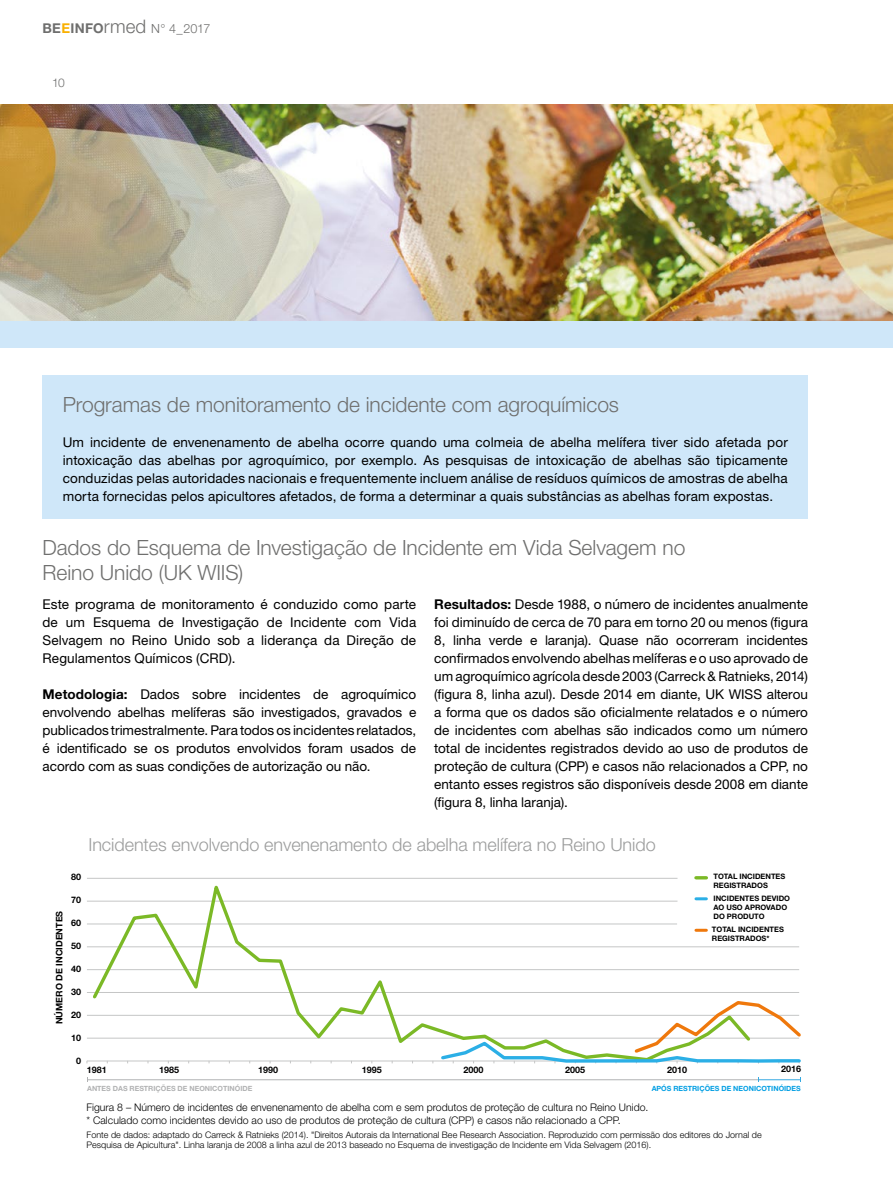
<style>
.page{position:relative;width:893px;height:1191px;background:#fff}
.page>*{position:absolute;margin:0;border:0;box-sizing:border-box;transform-origin:0 0}
.Subhead_light_14pt_g{font:300 21px/25.5px "Helvetica Neue LT Std";letter-spacing:-.005em;color:#6f6f6e}
.t1{font:300 18px "Helvetica Neue LT Std";letter-spacing:-.005em;color:#9c9d9d}
.Copy_9pt_schwarz{font:13.5px/18px "Helvetica Neue LT Std";letter-spacing:.005em;color:#000;text-align:justify}
.t2{font:300 12.6px "Helvetica Neue LT Std";color:#6f6f6e}
.Seitenzahl_8pt{font:300 12px "Helvetica Neue LT Std";color:#6f6f6e}
.t3{font:300 10.5px/12.6px "Helvetica Neue LT Std";color:#000}
.t4{font:300 9px/10.8px "Helvetica Neue LT Std";color:#000}
.t5{font:700 9px "Helvetica Neue LT Std";color:#000}
.t6{font:700 7.5px/9px "Helvetica Neue LT Std";color:#000}
.t7{font:700 7.05px "Helvetica Neue LT Std";color:#b1b2b3}
.t8{font:700 7.05px "Helvetica Neue LT Std";color:#009ee3}
.s1{font-weight:700;font-size:13.5px}
.s2{font-weight:700;font-size:13.5px;color:#f9b000}
.s3{font-size:18.6px}
.s4{font-weight:700}
</style>
<div class="page">
<img style="left:0;top:105px;width:893px;height:216px">
<div style="left:0;top:321px;width:893px;height:27px;background:#cfe7f9"></div>
<div style="left:43px;top:375px;width:765px;height:143px;background:#cfe7f9"></div>
<hr style="left:87px;top:1060px;width:712px;height:1px;background:#c5c6c6">
<hr style="left:87px;top:1015px;width:712px;height:1px;background:#c5c6c6">
<hr style="left:87px;top:969px;width:712px;height:1px;background:#c5c6c6">
<hr style="left:87px;top:923px;width:590px;height:1px;background:#c5c6c6">
<hr style="left:87px;top:1038px;width:712px;height:1px;background:#c5c6c6">
<hr style="left:87px;top:992px;width:712px;height:1px;background:#c5c6c6">
<hr style="left:87px;top:946px;width:712px;height:1px;background:#c5c6c6">
<hr style="left:87px;top:901px;width:590px;height:1px;background:#c5c6c6">
<hr style="left:87px;top:878px;width:590px;height:1px;background:#c5c6c6">
<svg style="left:90px;top:876px;width:663px;height:187px"></svg>
<svg style="left:696px;top:876px;width:10px;height:3px"></svg>
<svg style="left:696px;top:897px;width:10px;height:3px"></svg>
<svg style="left:433px;top:999px;width:368px;height:65px"></svg>
<svg style="left:696px;top:928px;width:10px;height:3px"></svg>
<hr style="left:87px;top:1079px;width:671px;height:1px;background:#b1b2b3">
<hr style="left:759px;top:1079px;width:41px;height:1px;background:#35a9e1">
<p class="t2" style="left:43px;top:21px;width:169px"><span class="s1">BE</span><span class="s2">E</span><span class="s1">INFO</span><span class="s3">rmed</span> N° 4_2017</p>
<p class="Seitenzahl_8pt" style="left:52px;top:75px;width:14px">10</p>
<p class="Subhead_light_14pt_g" style="left:63px;top:391px;width:558px">Programas de monitoramento de incidente com agroquímicos</p>
<p class="Copy_9pt_schwarz" style="left:63px;top:433px;width:727px">Um incidente de envenenamento de abelha ocorre quando uma colmeia de abelha melífera tiver sido afetada por intoxicação das abelhas por agroquímico, por exemplo. As pesquisas de intoxicação de abelhas são tipicamente conduzidas pelas autoridades nacionais e frequentemente incluem análise de resíduos químicos de amostras de abelha morta fornecidas pelos apicultores afetados, de forma a determinar a quais substâncias as abelhas foram expostas.</p>
<p class="Subhead_light_14pt_g" style="left:43px;top:534px;width:644px">Dados do Esquema de Investigação de Incidente em Vida Selvagem no<br>Reino Unido (UK WIIS)</p>
<p class="Copy_9pt_schwarz" style="left:43px;top:595px;width:375px">Este programa de monitoramento é conduzido como parte de um Esquema de Investigação de Incidente com Vida Selvagem no Reino Unido sob a liderança da Direção de Regulamentos Químicos (CRD).</p>
<p class="Copy_9pt_schwarz" style="left:43px;top:685px;width:375px"><span class="s4">Metodologia:</span> Dados sobre incidentes de agroquímico envolvendo abelhas melíferas são investigados, gravados e publicados trimestralmente. Para todos os incidentes relatados, é identificado se os produtos envolvidos foram usados de acordo com as suas condições de autorização ou não.</p>
<p class="Copy_9pt_schwarz" style="left:434px;top:595px;width:375px"><span class="s4">Resultados:</span> Desde 1988, o número de incidentes anualmente foi diminuído de cerca de 70 para em torno 20 ou menos (figura 8, linha verde e laranja). Quase não ocorreram incidentes confirmados envolvendo abelhas melíferas e o uso aprovado de um agroquímico agrícola desde 2003 (Carreck &amp; Ratnieks, 2014) (figura 8, linha azul). Desde 2014 em diante, UK WISS alterou a forma que os dados são oficialmente relatados e o número de incidentes com abelhas são indicados como um número total de incidentes registrados devido ao uso de produtos de proteção de cultura (CPP) e casos não relacionados a CPP, no entanto esses registros são disponíveis desde 2008 em diante (figura 8, linha laranja).</p>
<p class="t1" style="left:88px;top:833px;width:569px">Incidentes envolvendo envenenamento de abelha melífera no Reino Unido</p>
<p class="t5" style="left:54px;top:1024px;width:115px;rotate:-90deg">NÚMERO DE INCIDENTES</p>
<p class="t5" style="left:71px;top:871px;width:12px">80</p>
<p class="t5" style="left:71px;top:894px;width:12px">70</p>
<p class="t5" style="left:71px;top:917px;width:12px">60</p>
<p class="t5" style="left:71px;top:940px;width:12px">50</p>
<p class="t5" style="left:71px;top:963px;width:12px">40</p>
<p class="t5" style="left:71px;top:986px;width:12px">30</p>
<p class="t5" style="left:71px;top:1009px;width:12px">20</p>
<p class="t5" style="left:71px;top:1032px;width:12px">10</p>
<p class="t6" style="left:713px;top:871px;width:73px">TOTAL INCIDENTES<br>REGISTRADOS</p>
<p class="t6" style="left:713px;top:893px;width:78px">INCIDENTES DEVIDO<br>AO USO APROVADO<br>DO PRODUTO</p>
<p class="t6" style="left:712px;top:925px;width:73px">TOTAL INCIDENTES<br>REGISTRADOS*</p>
<p class="t5" style="left:76px;top:1055px;width:7px">0</p>
<p class="t5" style="left:87px;top:1064px;width:22px">1981</p>
<p class="t5" style="left:159px;top:1064px;width:22px">1985</p>
<p class="t5" style="left:258px;top:1064px;width:22px">1990</p>
<p class="t5" style="left:362px;top:1064px;width:22px">1995</p>
<p class="t5" style="left:464px;top:1064px;width:22px">2000</p>
<p class="t5" style="left:565px;top:1064px;width:22px">2005</p>
<p class="t5" style="left:667px;top:1064px;width:22px">2010</p>
<p class="t5" style="left:781px;top:1063px;width:22px">2016</p>
<p class="t7" style="left:87px;top:1084px;width:167px">ANTES DAS RESTRIÇÕES DE NEONICOTINÓIDE</p>
<p class="t8" style="left:652px;top:1084px;width:151px">APÓS RESTRIÇÕES DE NEONICOTINÓIDES</p>
<p class="t3" style="left:87px;top:1100px;width:563px">Figura 8 – Número de incidentes de envenenamento de abelha com e sem produtos de proteção de cultura no Reino Unido. * Calculado como incidentes devido ao uso de produtos de proteção de cultura (CPP) e casos não relacionado a CPP.</p>
<p class="t4" style="left:87px;top:1128px;width:677px">Fonte de dados: adaptado do Carreck &amp; Ratnieks (2014). "Direitos Autorais da International Bee Research Association. Reproduzido com permissão dos editores do Jornal de<br>Pesquisa de Apicultura". Linha laranja de 2008 a linha azul de 2013 baseado no Esquema de investigação de Incidente em Vida Selvagem (2016).</p>
</div>
